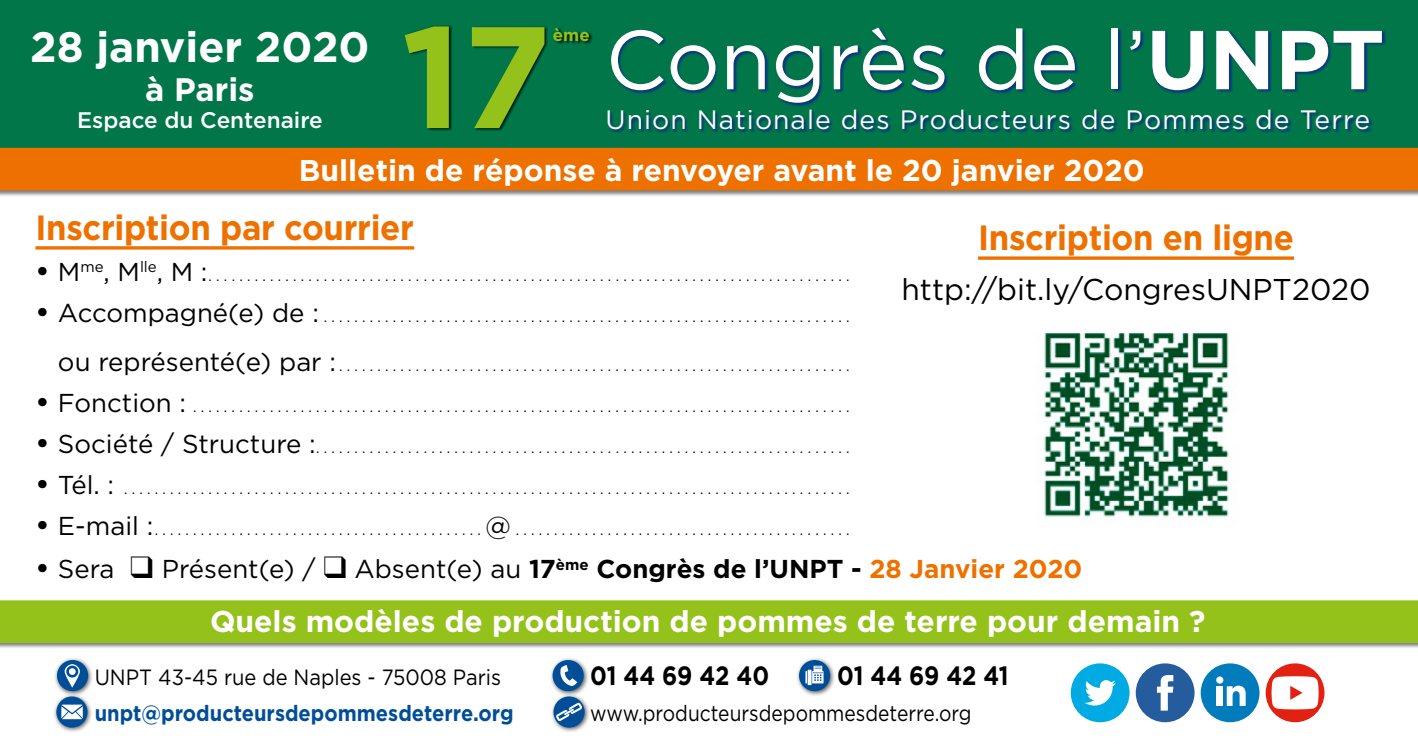
<style>
.page{position:relative;width:1418px;height:745px;background:#fff}
.page>*{position:absolute;margin:0;border:0;box-sizing:border-box;transform-origin:0 0}
.t1{font:700 144px "Gotham";color:#94c11a}
.t2{font:83.25px "Gotham";color:#fff}
.t3{font:700 42.5px "Gotham";color:#fff}
.t4{font:700 35px "Gotham";letter-spacing:-.01em;color:#ee7100;scale:.94 1}
.t5{font:700 32.5px "Gotham";color:#fff}
.t6{font:700 30px "Gotham";color:#fff}
.t7{font:30px "Gotham";color:#000}
.t8{font:26.5px "Gotham";letter-spacing:.04em;color:#fff}
.t9{font:700 26.5px "Gotham";color:#000;scale:.87 1}
.t10{font:25.75px "Gotham";color:#000}
.t11{font:500 22.5px "Gotham";color:#fff}
.t12{font:700 22px "Gotham";color:#004e98;scale:.91 1}
.t13{font:22px "Gotham";color:#000;scale:.87 1}
.t14{font:22px "Gotham";color:#000;scale:.91 1}
.t15{font:700 17px "Gotham";color:#94c11a}
.t16{font:14px "Gotham";color:#000}
.s1{font-weight:700}
.s2{font-weight:700;font-size:28.25px}
.s3{font-size:25.75px}
.s4{font-weight:700;color:#ee7100}
</style>
<div class="page">
<div style="left:0;top:0;width:1417px;height:148px;background:#007649"></div>
<div style="left:0;top:148px;width:1417px;height:49px;background:#000;opacity:.5"></div>
<div style="left:0;top:148px;width:1417px;height:42px;background:#ee7100"></div>
<div style="left:0;top:600px;width:1417px;height:49px;background:#000;opacity:.5"></div>
<div style="left:0;top:600px;width:1417px;height:42px;background:#94c11a"></div>
<svg style="left:609px;top:27px;width:777px;height:105px;background:#026754"></svg>
<div style="left:405px;top:26px;width:187px;height:105px;background:#000;opacity:.75"></div>
<img style="left:1044px;top:333px;width:185px;height:184px">
<hr style="left:35px;top:246px;width:379px;height:3px;background:#ee7100">
<hr style="left:978px;top:256px;width:315px;height:3px;background:#ee7100">
<div style="left:54px;top:656px;width:40px;height:40px;background:#000;opacity:.65"></div>
<div style="left:57px;top:659px;width:31px;height:31px;background:#004e98;border-radius:50%"></div>
<svg style="left:65px;top:664px;width:15px;height:23px"></svg>
<div style="left:549px;top:656px;width:40px;height:40px;background:#000;opacity:.65"></div>
<div style="left:552px;top:659px;width:31px;height:31px;background:#004e98;border-radius:50%"></div>
<svg style="left:560px;top:665px;width:17px;height:21px"></svg>
<div style="left:795px;top:656px;width:40px;height:40px;background:#000;opacity:.65"></div>
<svg style="left:799px;top:659px;width:31px;height:31px"></svg>
<svg style="left:805px;top:665px;width:18px;height:19px"></svg>
<div style="left:53px;top:692px;width:40px;height:40px;background:#000;opacity:.65"></div>
<svg style="left:56px;top:696px;width:31px;height:31px"></svg>
<svg style="left:61px;top:704px;width:22px;height:14px"></svg>
<div style="left:549px;top:692px;width:40px;height:40px;background:#000;opacity:.65"></div>
<div style="left:553px;top:696px;width:31px;height:31px;background:#004e98;border-radius:50%"></div>
<svg style="left:556px;top:702px;width:26px;height:18px"></svg>
<div style="left:1070px;top:663px;width:59px;height:58px;background:#00aae3;border-radius:29px"></div>
<svg style="left:1084px;top:680px;width:31px;height:25px"></svg>
<div style="left:1200px;top:663px;width:59px;height:58px;background:#007bbb;border-radius:50%"></div>
<div style="left:1216px;top:685px;width:6px;height:20px;background:#fff"></div>
<div style="left:1216px;top:676px;width:7px;height:7px;background:#fff;border-radius:50%"></div>
<svg style="left:1226px;top:685px;width:19px;height:20px"></svg>
<div style="left:1135px;top:663px;width:59px;height:58px;background:#255c9d;border-radius:50%"></div>
<svg style="left:1156px;top:675px;width:17px;height:35px"></svg>
<div style="left:1265px;top:663px;width:59px;height:58px;background:#e22112;border-radius:29px"></div>
<svg style="left:1271px;top:675px;width:47px;height:34px;background:#fadedc"></svg>
<h3 class="t3" style="left:30px;top:21px;width:341px">28 janvier 2020</h3>
<h3 class="t5" style="left:145px;top:70px;width:111px">à Paris</h3>
<h3 class="t11" style="left:77px;top:106px;width:247px">Espace du Centenaire</h3>
<h1 class="t1" style="left:401px;top:-10px;width:151px">17</h1>
<p class="t15" style="left:553px;top:25px;width:38px">ème</p>
<h2 class="t2" style="left:605px;top:6px;width:780px">Congrès de l’<span class="s1">UNPT</span></h2>
<h3 class="t8" style="left:605px;top:102px;width:766px">Union Nationale des Producteurs de Pommes de Terre</h3>
<h3 class="t6" style="left:299px;top:152px;width:847px">Bulletin de réponse à renvoyer avant le 20 janvier 2020</h3>
<h3 class="t4" style="left:35px;top:206px;width:404px">Inscription par courrier</h3>
<p class="t16" style="left:35px;top:266px;width:808px"><span class="s2">•</span> <span class="s3">M</span><sup>me</sup><span class="s3">, M</span><sup>lle</sup><span class="s3">, M :</span> . . . . . . . . . . . . . . . . . . . . . . . . . . . . . . . . . . . . . . . . . . . . . . . . . . . . . . . . . . . . . . . . . . . . . . . . . . . . . . . . . . .</p>
<p class="t16" style="left:35px;top:307px;width:807px"><span class="s2">•</span> <span class="s3">Accompagné(e) de :</span> . . . . . . . . . . . . . . . . . . . . . . . . . . . . . . . . . . . . . . . . . . . . . . . . . . . . . . . . . . . . . . . . . . . .</p>
<p class="t16" style="left:58px;top:357px;width:785px"><span class="s3">ou représenté(e) par :</span> . . . . . . . . . . . . . . . . . . . . . . . . . . . . . . . . . . . . . . . . . . . . . . . . . . . . . . . . . . . . . . . . . .</p>
<p class="t16" style="left:35px;top:397px;width:808px"><span class="s2">•</span> <span class="s3">Fonction :</span> . . . . . . . . . . . . . . . . . . . . . . . . . . . . . . . . . . . . . . . . . . . . . . . . . . . . . . . . . . . . . . . . . . . . . . . . . . . . . . . . . . . . .</p>
<p class="t16" style="left:35px;top:438px;width:808px"><span class="s2">•</span> <span class="s3">Société / Structure :</span> . . . . . . . . . . . . . . . . . . . . . . . . . . . . . . . . . . . . . . . . . . . . . . . . . . . . . . . . . . . . . . . . . . . . .</p>
<p class="t16" style="left:35px;top:479px;width:808px"><span class="s2">•</span> <span class="s3">Tél. :</span> . . . . . . . . . . . . . . . . . . . . . . . . . . . . . . . . . . . . . . . . . . . . . . . . . . . . . . . . . . . . . . . . . . . . . . . . . . . . . . . . . . . . . . . . . . . . . .</p>
<p class="t16" style="left:35px;top:520px;width:807px"><span class="s2">•</span> <span class="s3">E-mail :</span> . . . . . . . . . . . . . . . . . . . . . . . . . . . . . . . . . . . . . . . . . . . <span class="s3">@</span> . . . . . . . . . . . . . . . . . . . . . . . . . . . . . . . . . . . . . . . . . . .</p>
<h3 class="t10" style="left:35px;top:552px;width:1048px"><span class="s2">•</span> Sera ❑ Présent(e) / ❑ Absent(e) au <span class="s1">17</span><sup>ème</sup> <span class="s1">Congrès de l’UNPT -</span> <span class="s4">28 Janvier 2020</span></h3>
<h3 class="t4" style="left:978px;top:216px;width:337px">Inscription en ligne</h3>
<h3 class="t7" style="left:901px;top:270px;width:470px">http://bit.ly/CongresUNPT2020</h3>
<h3 class="t6" style="left:210px;top:603px;width:997px">Quels modèles de production de pommes de terre pour demain ?</h3>
<h3 class="t14" style="left:95px;top:662px;width:448px">UNPT 43-45 rue de Naples - 75008 Paris</h3>
<h3 class="t9" style="left:590px;top:658px;width:207px">01 44 69 42 40</h3>
<h3 class="t9" style="left:837px;top:658px;width:198px">01 44 69 42 41</h3>
<h3 class="t12" style="left:95px;top:699px;width:462px">unpt@producteursdepommesdeterre.org</h3>
<h3 class="t13" style="left:590px;top:698px;width:440px">www.producteursdepommesdeterre.org</h3>
</div>
